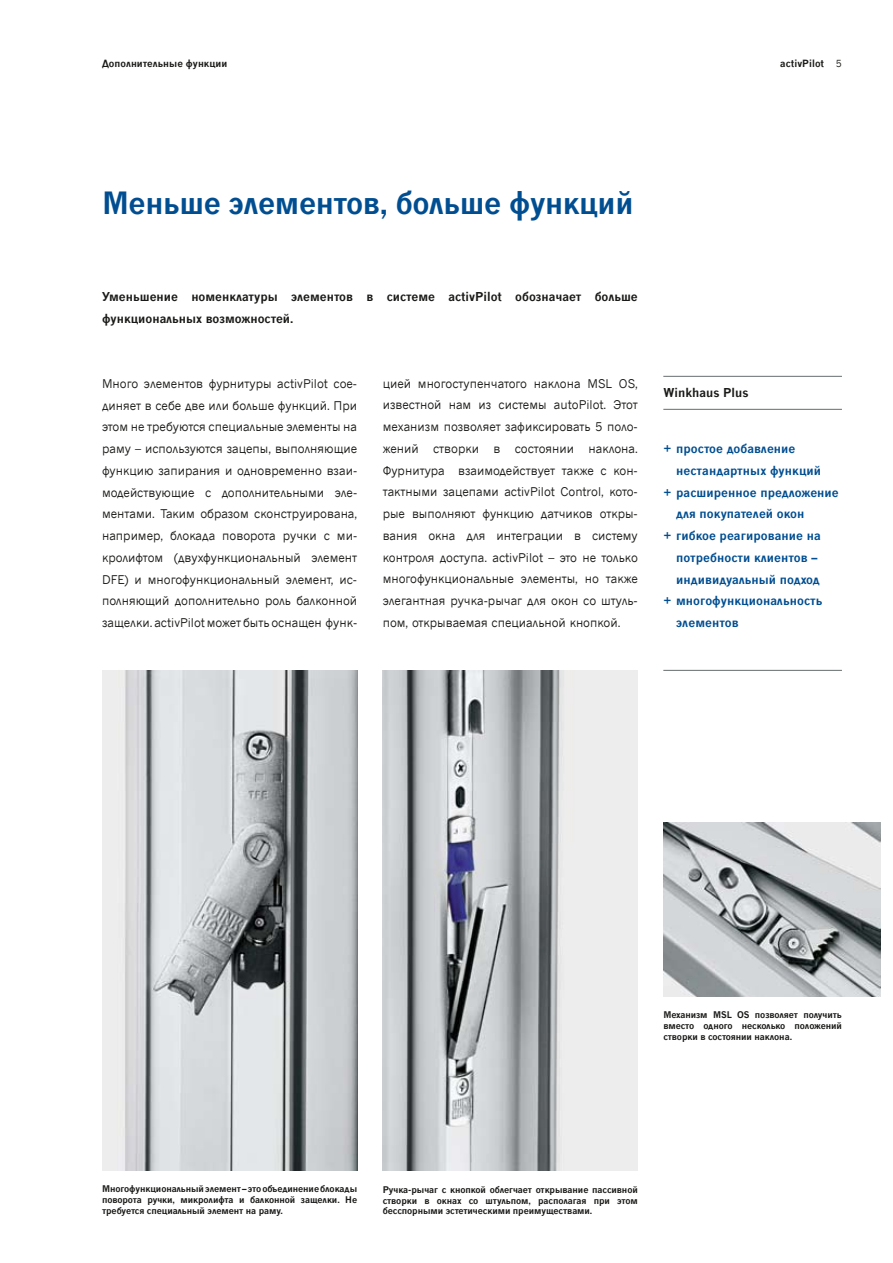
<style>
.page{position:relative;width:893px;height:1263px;background:#fff}
.page>*{position:absolute;margin:0;border:0;box-sizing:border-box;transform-origin:0 0}
.t1{font:700 30px "News Gothic Cyr";letter-spacing:-.015em;color:#004e91}
.t2{font:12px/21.8px "News Gothic Cyr";color:#1a1a18;text-align:justify}
.t3{font:700 12px "News Gothic Cyr";letter-spacing:.005em;color:#004e91}
.t4{font:700 12px/21.8px "News Gothic Cyr";color:#1a1a18}
.t5{font:700 12px "News Gothic CE";letter-spacing:.005em;color:#1a1a18}
.t6{font:700 9.75px "News Gothic Cyr";letter-spacing:.005em;color:#1a1a18}
.t7{font:700 9px/10.8px "News Gothic Cyr";letter-spacing:-.01em;color:#1a1a18;text-align:justify}
.s1{font-weight:400}
.s2{font-family:"News Gothic CE"}
</style>
<div class="page">
<hr style="left:663px;top:670px;width:179px;height:1px;background:#666c6e">
<img style="left:383px;top:671px;width:254px;height:500px">
<img style="left:663px;top:822px;width:217px;height:174px">
<hr style="left:663px;top:376px;width:179px;height:1px;background:#666c6e">
<hr style="left:663px;top:409px;width:179px;height:1px;background:#666c6e">
<img style="left:102px;top:671px;width:255px;height:500px">
<p class="t6" style="left:102px;top:58px;width:127px">Дополнительные функции</p>
<p class="t6" style="left:780px;top:58px;width:63px">activPilot <span class="s1">5</span></p>
<h1 class="t1" style="left:102px;top:185px;width:533px">Меньше элементов, больше функций</h1>
<p class="t4" style="left:102px;top:285px;width:537px">Уменьшение номенклатуры элементов в системе activPilot обозначает больше функциональных возможностей.</p>
<p class="t2" style="left:102px;top:372px;width:257px">Много элементов фурнитуры activPilot сое&shy;диняет в себе две или больше функций. При этом не требуются специальные элементы на раму – используются зацепы, выполняющие функцию запирания и одновременно взаи&shy;модействующие с дополнительными эле&shy;ментами. Таким образом сконструирована, например, блокада поворота ручки с ми&shy;кролифтом (двухфункциональный элемент DFE) и многофункциональный элемент, ис&shy;полняющий дополнительно роль балконной защелки. аctivPilot может быть оснащен функ-</p>
<p class="t2" style="left:383px;top:372px;width:257px">цией многоступенчатого наклона MSL OS, известной нам из системы autoPilot. Этот механизм позволяет зафиксировать 5 поло&shy;жений створки в состоянии наклона.<br>Фурнитура взаимодействует также с кон&shy;тактными зацепами activPilot Control, кото&shy;рые выполняют функцию датчиков откры&shy;вания окна для интеграции в систему контроля доступа. activPilot – это не только многофункциональные элементы, но также элегантная ручка-рычаг для окон со штуль&shy;пом, открываемая специальной кнопкой.</p>
<p class="t5" style="left:663px;top:385px;width:87px">Winkhaus Plus</p>
<p class="t3" style="left:663px;top:441px;width:134px"><span class="s2">+</span> простое добавление</p>
<p class="t3" style="left:676px;top:463px;width:147px">нестандартных функций</p>
<p class="t3" style="left:663px;top:485px;width:177px"><span class="s2">+</span> расширенное предложение</p>
<p class="t3" style="left:676px;top:507px;width:130px">для покупателей окон</p>
<p class="t3" style="left:663px;top:528px;width:159px"><span class="s2">+</span> гибкое реагирование на</p>
<p class="t3" style="left:676px;top:550px;width:143px">потребности клиентов –</p>
<p class="t3" style="left:676px;top:572px;width:145px">индивидуальный подход</p>
<p class="t3" style="left:663px;top:594px;width:161px"><span class="s2">+</span> многофункциональность</p>
<p class="t3" style="left:676px;top:615px;width:64px">элементов</p>
<p class="t7" style="left:663px;top:1009px;width:180px">Механизм MSL OS позволяет получить вместо одного несколько положений створки в состоянии наклона.</p>
<p class="t7" style="left:102px;top:1183px;width:257px">Многофункциональный элемент – это объединение блокады поворота ручки, микролифта и балконной защелки. Не требуется специальный элемент на раму.</p>
<p class="t7" style="left:383px;top:1184px;width:257px">Ручка-рычаг с кнопкой облегчает открывание пассивной створки в окнах со штульпом, располагая при этом бесспорными эстетическими преимуществами.</p>
</div>
